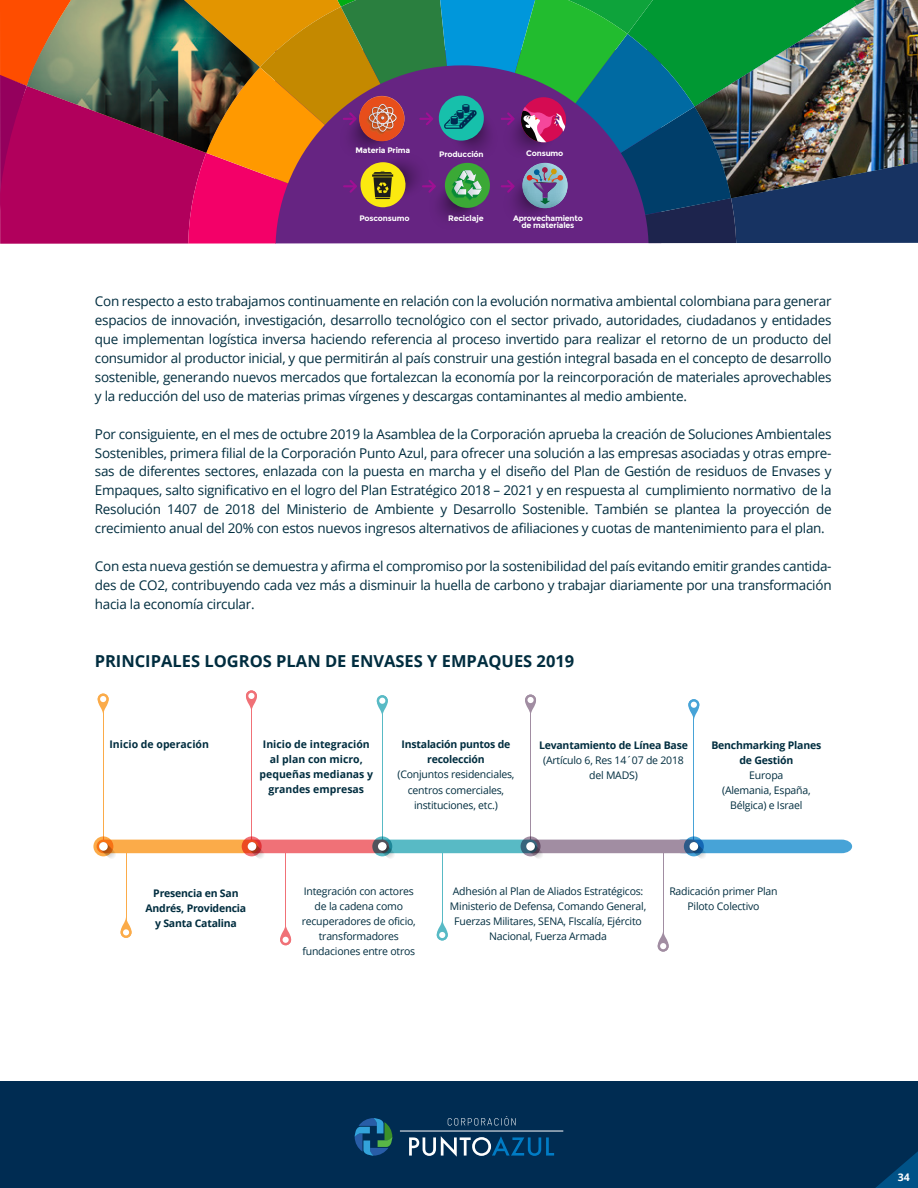
<style>
.page{position:relative;width:918px;height:1188px;background:#fff}
.page>*{position:absolute;margin:0;border:0;box-sizing:border-box;transform-origin:0 0}
.t1{font:700 16.5px "Open Sans";color:#002d3f}
.t2{font:13.5px/18.9px "Open Sans";letter-spacing:-.02em;color:#002d3f;text-align:justify}
.t3{font:10.5px/15px "Open Sans";letter-spacing:-.02em;color:#002d3f;text-align:center}
.t4{font:700 10.5px/15px "Open Sans";letter-spacing:-.02em;color:#002d3f;text-align:center}
.t5{font:700 10.5px/15px "Open Sans";color:#002d3f;text-align:center}
.t6{font:700 10.5px "Open Sans";color:#fff}
.t7{font:700 7.95px/7.4px "Montserrat";letter-spacing:-.02em;color:#fff;text-align:center}
</style>
<div class="page">
<div style="left:0;top:1081px;width:918px;height:107px;background:#002c52"></div>
<svg style="left:409px;top:1136px;width:145px;height:21px"></svg>
<svg style="left:448px;top:1116px;width:68px;height:10px"></svg>
<hr style="left:400px;top:1131px;width:163px;height:1px;background:#fff">
<svg style="left:355px;top:1118px;width:37px;height:38px"></svg>
<svg style="left:0;top:0;width:918px;height:244px;background:#6c4b61"></svg>
<svg style="left:27px;top:0;width:233px;height:153px;background:#835c45"></svg>
<img style="left:695px;top:0;width:223px;height:198px">
<hr style="left:694px;top:706px;width:1px;height:136px;background:#47a3d7">
<svg style="left:688px;top:699px;width:11px;height:22px"></svg>
<div style="left:688px;top:699px;width:11px;height:11px;background:#47a3d7;border-radius:50%"></div>
<svg style="left:691px;top:702px;width:6px;height:6px"></svg>
<hr style="left:530px;top:703px;width:1px;height:150px;background:#a18da2">
<svg style="left:525px;top:695px;width:11px;height:22px"></svg>
<div style="left:525px;top:695px;width:11px;height:11px;background:#a18da2;border-radius:50%"></div>
<div style="left:527px;top:697px;width:7px;height:6px;background:#fff;border-radius:50%"></div>
<hr style="left:382px;top:704px;width:1px;height:138px;background:#58bac5">
<svg style="left:377px;top:695px;width:11px;height:22px"></svg>
<svg style="left:377px;top:695px;width:11px;height:11px"></svg>
<svg style="left:379px;top:698px;width:6px;height:6px"></svg>
<hr style="left:251px;top:699px;width:1px;height:143px;background:#f07177">
<svg style="left:246px;top:690px;width:11px;height:22px"></svg>
<svg style="left:246px;top:690px;width:11px;height:11px"></svg>
<div style="left:248px;top:693px;width:7px;height:6px;background:#fff;border-radius:50%"></div>
<hr style="left:103px;top:702px;width:1px;height:140px;background:#fbab49">
<svg style="left:98px;top:694px;width:11px;height:22px"></svg>
<div style="left:98px;top:694px;width:11px;height:11px;background:#fbab49;border-radius:50%"></div>
<svg style="left:100px;top:696px;width:6px;height:6px"></svg>
<svg style="left:684px;top:836px;width:20px;height:20px"></svg>
<div style="left:375px;top:840px;width:162px;height:13px;background:#58bac5;border-radius:7px"></div>
<svg style="left:521px;top:836px;width:20px;height:20px"></svg>
<div style="left:245px;top:840px;width:144px;height:13px;background:#f07177;border-radius:7px"></div>
<svg style="left:372px;top:836px;width:20px;height:20px"></svg>
<div style="left:97px;top:840px;width:161px;height:13px;background:#fbab49;border-radius:7px"></div>
<svg style="left:242px;top:836px;width:20px;height:20px"></svg>
<svg style="left:93px;top:836px;width:20px;height:20px"></svg>
<svg style="left:524px;top:840px;width:328px;height:18px"></svg>
<div style="left:526px;top:842px;width:9px;height:9px;background:#fff;border-radius:50%"></div>
<svg style="left:378px;top:842px;width:17px;height:16px"></svg>
<div style="left:378px;top:842px;width:9px;height:9px;background:#fff;border-radius:50%"></div>
<svg style="left:248px;top:842px;width:17px;height:16px"></svg>
<div style="left:248px;top:842px;width:8px;height:9px;background:#fff;border-radius:50%"></div>
<svg style="left:99px;top:842px;width:17px;height:16px"></svg>
<div style="left:99px;top:842px;width:9px;height:9px;background:#fff;border-radius:50%"></div>
<hr style="left:663px;top:854px;width:1px;height:89px;background:#a18da2">
<svg style="left:658px;top:930px;width:11px;height:22px"></svg>
<div style="left:658px;top:941px;width:11px;height:11px;background:#a18da2;border-radius:50%"></div>
<svg style="left:660px;top:943px;width:6px;height:6px"></svg>
<hr style="left:442px;top:854px;width:1px;height:78px;background:#58bac5">
<svg style="left:437px;top:918px;width:11px;height:22px"></svg>
<div style="left:437px;top:930px;width:11px;height:10px;background:#58bac5;border-radius:50%"></div>
<svg style="left:439px;top:932px;width:6px;height:6px"></svg>
<hr style="left:285px;top:854px;width:1px;height:83px;background:#f07177">
<svg style="left:280px;top:923px;width:11px;height:22px"></svg>
<div style="left:280px;top:934px;width:11px;height:11px;background:#f07177;border-radius:50%"></div>
<svg style="left:283px;top:937px;width:6px;height:6px"></svg>
<hr style="left:126px;top:849px;width:1px;height:80px;background:#fbab49">
<svg style="left:121px;top:916px;width:11px;height:22px"></svg>
<div style="left:121px;top:927px;width:11px;height:11px;background:#fbab49;border-radius:50%"></div>
<svg style="left:123px;top:929px;width:6px;height:6px"></svg>
<svg style="left:875px;top:1151px;width:43px;height:37px"></svg>
<p class="t7" style="left:356px;top:146px;width:56px">Materia Prima</p>
<p class="t7" style="left:439px;top:150px;width:46px">Producción</p>
<p class="t7" style="left:526px;top:150px;width:39px">Consumo</p>
<p class="t7" style="left:359px;top:214px;width:52px">Posconsumo</p>
<p class="t7" style="left:448px;top:214px;width:37px">Reciclaje</p>
<p class="t7" style="left:513px;top:215px;width:71px">Aprovechamiento de materiales</p>
<p class="t2" style="left:95px;top:291px;width:738px">Con respecto a esto trabajamos continuamente en relación con la evolución normativa ambiental colombiana para generar espacios de innovación, investigación, desarrollo tecnológico con el sector privado, autoridades, ciudadanos y entidades que implementan logística inversa haciendo referencia al proceso invertido para realizar el retorno de un producto del consumidor al productor inicial, y que permitirán al país construir una gestión integral basada en el concepto de desarrollo sostenible, generando nuevos mercados que fortalezcan la economía por la reincorporación de materiales aprovechables y la reducción del uso de materias primas vírgenes y descargas contaminantes al medio ambiente.</p>
<p class="t2" style="left:95px;top:424px;width:738px">Por consiguiente, en el mes de octubre 2019 la Asamblea de la Corporación aprueba la creación de Soluciones Ambientales Sostenibles, primera filial de la Corporación Punto Azul, para ofrecer una solución a las empresas asociadas y otras empre&shy;sas de diferentes sectores, enlazada con la puesta en marcha y el diseño del Plan de Gestión de residuos de Envases y Empaques, salto significativo en el logro del Plan Estratégico 2018 – 2021 y en respuesta al cumplimiento normativo de la Resolución 1407 de 2018 del Ministerio de Ambiente y Desarrollo Sostenible. También se plantea la proyección de crecimiento anual del 20% con estos nuevos ingresos alternativos de afiliaciones y cuotas de mantenimiento para el plan.</p>
<p class="t2" style="left:95px;top:556px;width:738px">Con esta nueva gestión se demuestra y afirma el compromiso por la sostenibilidad del país evitando emitir grandes cantida&shy;des de CO2, contribuyendo cada vez más a disminuir la huella de carbono y trabajar diariamente por una transformación hacia la economía circular.</p>
<p class="t1" style="left:95px;top:649px;width:481px">PRINCIPALES LOGROS PLAN DE ENVASES Y EMPAQUES 2019</p>
<p class="t5" style="left:110px;top:737px;width:101px">Inicio de operación</p>
<p class="t5" style="left:260px;top:737px;width:115px">Inicio de integración al plan con micro, pequeñas medianas y grandes empresas</p>
<p class="t4" style="left:402px;top:737px;width:110px">Instalación puntos de recolección</p>
<p class="t3" style="left:397px;top:767px;width:119px">(Conjuntos residenciales, centros comerciales, instituciones, etc.)</p>
<p class="t4" style="left:539px;top:737px;width:150px">Levantamiento de Línea Base</p>
<p class="t3" style="left:543px;top:752px;width:142px">(Artículo 6, Res 14´07 de 2018 del MADS)</p>
<p class="t4" style="left:711px;top:737px;width:111px">Benchmarking Planes de Gestión</p>
<p class="t3" style="left:722px;top:767px;width:90px">Europa<br>(Alemania, España,<br>Bélgica) e Israel</p>
<p class="t4" style="left:146px;top:886px;width:102px">Presencia en San<br>Andrés, Providencia y Santa Catalina</p>
<p class="t3" style="left:302px;top:884px;width:116px">Integración con actores de la cadena como recuperadores de oficio, transformadores fundaciones entre otros</p>
<p class="t3" style="left:450px;top:884px;width:198px">Adhesión al Plan de Aliados Estratégicos:<br>Ministerio de Defensa, Comando General, Fuerzas Militares, SENA, FIscalía, Ejército Nacional, Fuerza Armada</p>
<p class="t3" style="left:669px;top:884px;width:110px">Radicación primer Plan<br>Piloto Colectivo</p>
<p class="t6" style="left:898px;top:1169px;width:13px">34</p>
</div>
